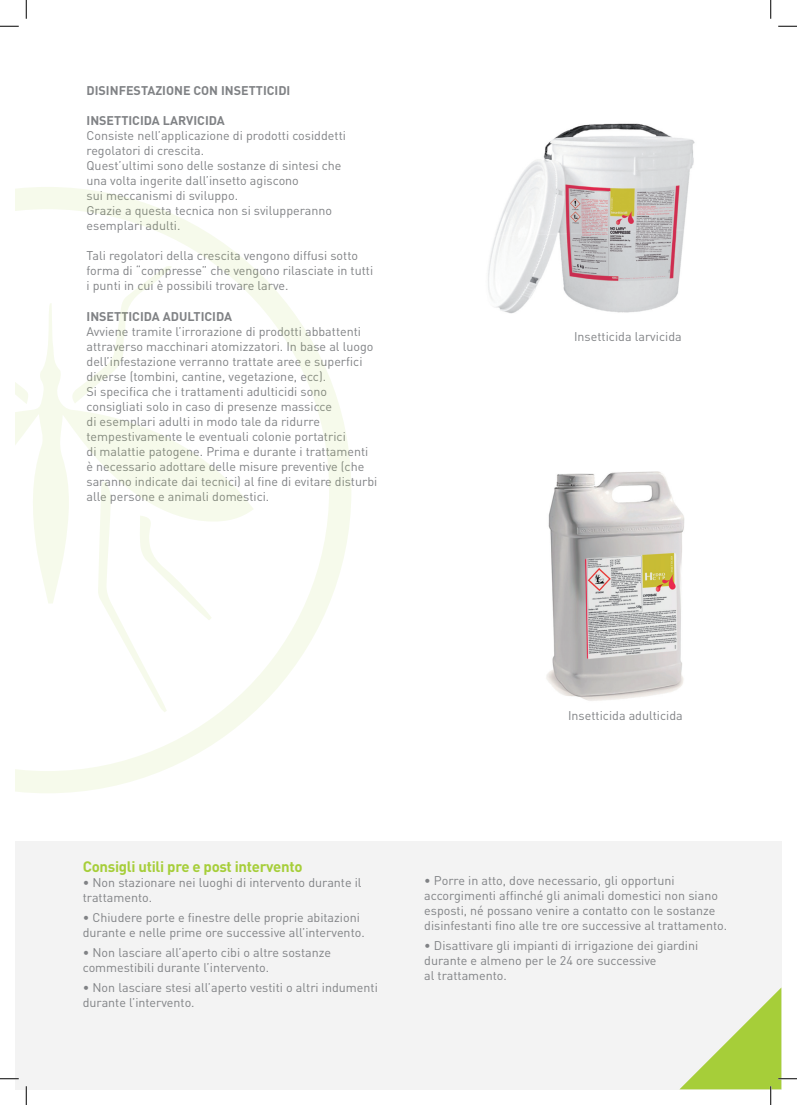
<style>
.page{position:relative;width:797px;height:1105px;background:#fff}
.page>*{position:absolute;margin:0;border:0;box-sizing:border-box;transform-origin:0 0}
.t1{font:700 15px "DIN";letter-spacing:-.02em;color:#a6ce39}
.t2{font:12.5px/15px "DIN";color:#808285}
.t3{font:700 12.5px "DIN";color:#808285}
</style>
<div class="page">
<img style="left:488px;top:123px;width:207px;height:191px">
<img style="left:546px;top:472px;width:139px;height:229px">
<svg style="left:16px;top:187px;width:335px;height:606px"></svg>
<svg style="left:16px;top:264px;width:238px;height:449px"></svg>
<div style="left:16px;top:841px;width:765px;height:248px;background:#f3f3f3"></div>
<svg style="left:0;top:25px;width:19px;height:2px"></svg>
<svg style="left:778px;top:25px;width:19px;height:2px"></svg>
<svg style="left:0;top:1078px;width:19px;height:1px"></svg>
<svg style="left:25px;top:0;width:2px;height:19px"></svg>
<svg style="left:25px;top:1086px;width:2px;height:19px"></svg>
<svg style="left:770px;top:0;width:1px;height:19px"></svg>
<svg style="left:679px;top:987px;width:118px;height:118px"></svg>
<p class="t3" style="left:86px;top:83px;width:205px">DISINFESTAZIONE CON INSETTICIDI</p>
<p class="t3" style="left:86px;top:113px;width:140px">INSETTICIDA LARVICIDA</p>
<p class="t2" style="left:86px;top:128px;width:261px">Consiste nell’applicazione di prodotti cosiddetti regolatori di crescita.<br>Quest’ultimi sono delle sostanze di sintesi che una volta ingerite dall’insetto agiscono<br>sui meccanismi di sviluppo.<br>Grazie a questa tecnica non si svilupperanno esemplari adulti.</p>
<p class="t2" style="left:86px;top:248px;width:288px">Tali regolatori della crescita vengono diffusi sotto forma di “compresse” che vengono rilasciate in tutti i punti in cui è possibili trovare larve.</p>
<p class="t3" style="left:86px;top:308px;width:147px">INSETTICIDA ADULTICIDA</p>
<p class="t2" style="left:86px;top:323px;width:292px">Avviene tramite l’irrorazione di prodotti abbattenti attraverso macchinari atomizzatori. In base al luogo dell’infestazione verranno trattate aree e superfici diverse (tombini, cantine, vegetazione, ecc).<br>Si specifica che i trattamenti adulticidi sono consigliati solo in caso di presenze massicce<br>di esemplari adulti in modo tale da ridurre tempestivamente le eventuali colonie portatrici<br>di malattie patogene. Prima e durante i trattamenti è necessario adottare delle misure preventive (che saranno indicate dai tecnici) al fine di evitare disturbi alle persone e animali domestici.</p>
<p class="t2" style="left:574px;top:329px;width:109px">Insetticida larvicida</p>
<p class="t2" style="left:568px;top:708px;width:116px">Insetticida adulticida</p>
<p class="t1" style="left:83px;top:857px;width:221px">Consigli utili pre e post intervento</p>
<p class="t2" style="left:83px;top:875px;width:280px">• Non stazionare nei luoghi di intervento durante il trattamento.</p>
<p class="t2" style="left:83px;top:910px;width:283px">• Chiudere porte e finestre delle proprie abitazioni durante e nelle prime ore successive all’intervento.</p>
<p class="t2" style="left:83px;top:945px;width:250px">• Non lasciare all’aperto cibi o altre sostanze commestibili durante l’intervento.</p>
<p class="t2" style="left:83px;top:980px;width:297px">• Non lasciare stesi all’aperto vestiti o altri indumenti durante l’intervento.</p>
<p class="t2" style="left:424px;top:873px;width:304px">• Porre in atto, dove necessario, gli opportuni accorgimenti affinché gli animali domestici non siano esposti, né possano venire a contatto con le sostanze disinfestanti fino alle tre ore successive al trattamento.</p>
<p class="t2" style="left:424px;top:938px;width:275px">• Disattivare gli impianti di irrigazione dei giardini durante e almeno per le 24 ore successive<br>al trattamento.</p>
</div>
